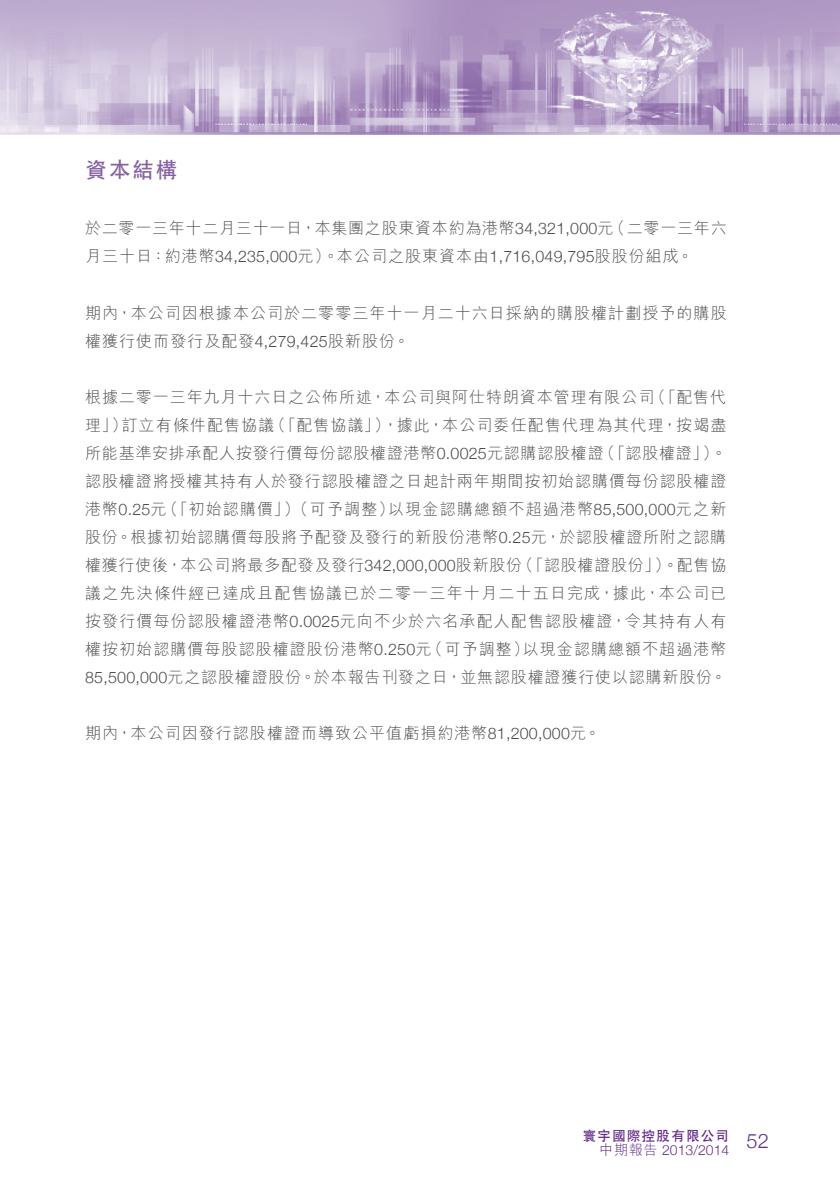
<style>
.page{position:relative;width:840px;height:1191px;background:#fff}
.page>*{position:absolute;margin:0;border:0;box-sizing:border-box;transform-origin:0 0}
.Heading_1{font:700 22px "C Hei 2 HK";color:#8662a4}
.t1{font:300 20px "Helvetica Neue";color:#642d89}
.Body_Text{font:300 16px/28px "M Hei HK";letter-spacing:.065em;color:#4b4c4d}
.Body_Text-2{font:300 16px/28px "M Hei HK";letter-spacing:.045em;color:#4b4c4d}
.Body_Text-3{font:300 16px "Helvetica Neue";color:#4b4c4d}
.t2{font:300 14px "Helvetica Neue";letter-spacing:.005em;color:#642d89}
.t3{font:700 14px "C Hei 2 HK";letter-spacing:.055em;color:#642d89}
.s1{font-family:"Helvetica Neue"}
.s2{font-family:"M Hei HK"}
</style>
<div class="page">
<img style="left:1px;top:0;width:838px;height:134px">
<img style="left:0;top:0;width:1px;height:134px">
<p class="Heading_1" style="left:85px;top:159px;width:94px">資本結構</p>
<p class="Body_Text" style="left:608px;top:214px;width:119px">（二零一三年六</p>
<p class="Body_Text-2" style="left:85px;top:214px;width:609px">於二零一三年十二月三十一日，本集團之股東資本約為港幣<span class="s1">34,321,000</span>元<br>月三十日：約港幣<span class="s1">34,235,000</span>元）。本公司之股東資本由<span class="s1">1,716,049,795</span>股股份組成。</p>
<p class="Body_Text" style="left:85px;top:298px;width:642px">期內，本公司因根據本公司於二零零三年十一月二十六日採納的購股權計劃授予的購股權獲行使而發行及配發<span class="s1">4,279,425</span>股新股份。</p>
<p class="Body_Text" style="left:649px;top:382px;width:78px">（「配售代</p>
<p class="Body_Text" style="left:382px;top:382px;width:345px;text-indent:-297px">根據二零一三年九月十六日之公佈所述，本公司與阿仕特朗資本管理有限公司<br>，據此，本公司委任配售代理為其代理，按竭盡</p>
<p class="Body_Text" style="left:85px;top:410px;width:44px">理」）</p>
<p class="Body_Text" style="left:270px;top:410px;width:122px">（「配售協議」）</p>
<p class="Body_Text" style="left:121px;top:410px;width:154px">訂立有條件配售協議</p>
<p class="Body_Text" style="left:599px;top:438px;width:110px">（「認股權證「</p>
<p class="Body_Text" style="left:702px;top:438px;width:26px">。(</p>
<p class="Body_Text-2" style="left:85px;top:438px;width:520px">所能基準安排承配人按發行價每份認股權證港幣<span class="s1">0.0025</span>元認購認股權證</p>
<p class="Body_Text" style="left:85px;top:466px;width:642px">認股權證將授權其持有人於發行認股權證之日起計兩年期間按初始認購價每份認股權證</p>
<p class="Body_Text" style="left:388px;top:494px;width:339px">以現金認購總額不超過港幣<span class="s1">85,500,000</span>元之新</p>
<p class="Body_Text" style="left:162px;top:494px;width:234px">（「初始認購價」）（可予調整）</p>
<p class="Body_Text-3" style="left:85px;top:499px;width:83px"><span class="s2">港幣</span>0.25<span class="s2">元</span></p>
<p class="Body_Text-2" style="left:85px;top:522px;width:642px">股份。根據初始認購價每股將予配發及發行的新股份港幣<span class="s1">0.25</span>元，於認股權證所附之認購</p>
<p class="Body_Text-2" style="left:517px;top:550px;width:210px">（「認股權證股份」）。配售協</p>
<p class="Body_Text-2" style="left:85px;top:550px;width:438px">權獲行使後，本公司將最多配發及發行<span class="s1">342,000,000</span>股新股份</p>
<p class="Body_Text" style="left:85px;top:578px;width:642px">議之先決條件經已達成且配售協議已於二零一三年十月二十五日完成，據此，本公司已</p>
<p class="Body_Text" style="left:85px;top:606px;width:642px">按發行價每份認股權證港幣<span class="s1">0.0025</span>元向不少於六名承配人配售認股權證，令其持有人有</p>
<p class="Body_Text" style="left:522px;top:634px;width:205px">以現金認購總額不超過港幣</p>
<p class="Body_Text" style="left:426px;top:634px;width:103px">（可予調整）</p>
<p class="Body_Text" style="left:85px;top:634px;width:642px">權按初始認購價每股認股權證股份港幣<span class="s1">0.250</span>元<br><span class="s1">85,500,000</span>元之認股權證股份。於本報告刊發之日，並無認股權證獲行使以認購新股份。</p>
<p class="Body_Text" style="left:85px;top:718px;width:516px">期內，本公司因發行認股權證而導致公平值虧損約港幣<span class="s1">81,200,000</span>元。</p>
<p class="t3" style="left:582px;top:1129px;width:148px">寰宇國際控股有限公司</p>
<p class="t2" style="left:599px;top:1141px;width:131px"><span class="s2">中期報告</span> 2013/2014</p>
<p class="t1" style="left:746px;top:1128px;width:24px">52</p>
</div>
